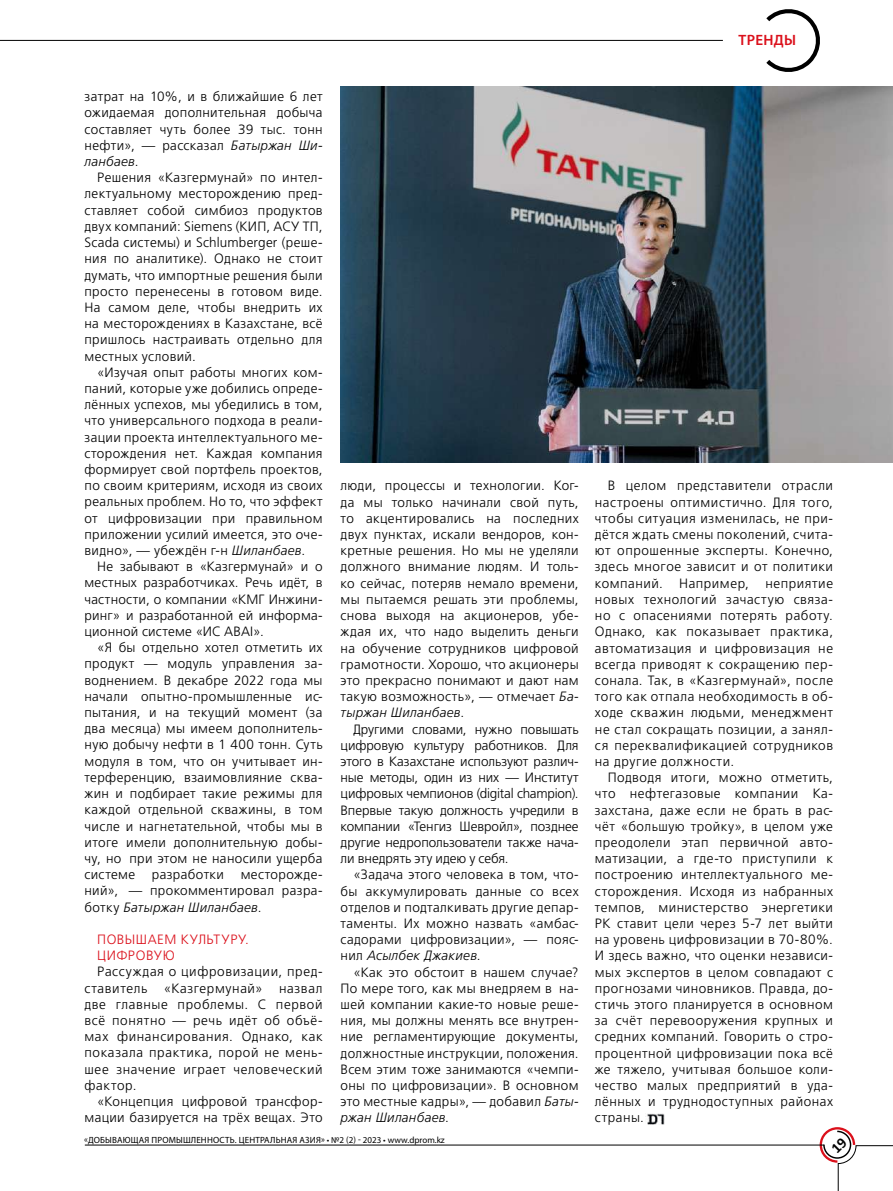
<style>
.page{position:relative;width:893px;height:1191px;background:#fff}
.page>*{position:absolute;margin:0;border:0;box-sizing:border-box;transform-origin:0 0}
.t1{font:600 15px "Myriad Pro";letter-spacing:.02em;color:#db101b}
.t2{font:13.5px/16.2px "AG Foreigner Light C";letter-spacing:.025em;color:#000;text-align:justify}
.t3{font:13.5px/16.2px "AG Foreigner Light C";letter-spacing:.035em;color:#db101b}
.t4{font:9px "Myriad Pro";letter-spacing:.02em;color:#000}
.s1{font-style:italic}
</style>
<div class="page">
<hr style="left:85px;top:1144px;width:739px;height:1px;background:#000">
<hr style="left:0;top:40px;width:723px;height:1px;background:#000">
<svg style="left:766px;top:9px;width:54px;height:63px"></svg>
<img style="left:647px;top:1113px;width:18px;height:11px">
<img style="left:340px;top:86px;width:553px;height:377px">
<svg style="left:820px;top:1127px;width:73px;height:64px"></svg>
<p class="t1" style="left:738px;top:31px;width:59px">ТРЕНДЫ</p>
<p class="t2" style="left:84px;top:89px;width:240px">затрат на 10%, и в ближайшие 6 лет ожидаемая дополнительная добыча составляет чуть более 39 тыс. тонн нефти», — рассказал <span class="s1">Батыржан Ши&shy;ланбаев</span>.</p>
<p class="t2" style="left:84px;top:170px;width:240px;text-indent:13px">Решения «Казгермунай» по интел&shy;лектуальному месторождению пред&shy;ставляет собой симбиоз продуктов двух компаний: Siemens (КИП, АСУ ТП, Scada системы) и Schlumberger (реше&shy;ния по аналитике). Однако не стоит думать, что импортные решения были просто перенесены в готовом виде.<br>На самом деле, чтобы внедрить их на месторождениях в Казахстане, всё пришлось настраивать отдельно для местных условий.</p>
<p class="t2" style="left:84px;top:364px;width:240px;text-indent:13px">«Изучая опыт работы многих ком&shy;паний, которые уже добились опреде&shy;лённых успехов, мы убедились в том, что универсального подхода в реали&shy;зации проекта интеллектуального ме&shy;сторождения нет. Каждая компания формирует свой портфель проектов, по своим критериям, исходя из своих реальных проблем. Но то, что эффект от цифровизации при правильном приложении усилий имеется, это оче&shy;видно», — убеждён г-н <span class="s1">Шиланбаев</span>.</p>
<p class="t2" style="left:84px;top:558px;width:240px;text-indent:13px">Не забывают в «Казгермунай» и о местных разработчиках. Речь идёт, в частности, о компании «КМГ Инжини&shy;ринг» и разработанной ей информа&shy;ционной системе «ИС ABAI».</p>
<p class="t2" style="left:84px;top:639px;width:240px;text-indent:13px">«Я бы отдельно хотел отметить их продукт — модуль управления за&shy;воднением. В декабре 2022 года мы начали опытно-промышленные ис&shy;пытания, и на текущий момент (за два месяца) мы имеем дополнитель&shy;ную добычу нефти в 1 400 тонн. Суть модуля в том, что он учитывает ин&shy;терференцию, взаимовлияние сква&shy;жин и подбирает такие режимы для каждой отдельной скважины, в том числе и нагнетательной, чтобы мы в итоге имели дополнительную добы&shy;чу, но при этом не наносили ущерба системе разработки месторожде&shy;ний», — прокомментировал разра&shy;ботку <span class="s1">Батыржан Шиланбаев</span>.</p>
<p class="t3" style="left:97px;top:931px;width:153px">ПОВЫШАЕМ КУЛЬТУРУ.<br>ЦИФРОВУЮ</p>
<p class="t2" style="left:84px;top:963px;width:240px;text-indent:13px">Рассуждая о цифровизации, пред&shy;ставитель «Казгермунай» назвал две главные проблемы. С первой всё понятно — речь идёт об объё&shy;мах финансирования. Однако, как показала практика, порой не мень&shy;шее значение играет человеческий фактор.</p>
<p class="t2" style="left:84px;top:1093px;width:240px;text-align:right">«Концепция цифровой трансфор&shy;мации базируется на трёх вещах. Это</p>
<p class="t2" style="left:341px;top:478px;width:240px">люди, процессы и технологии. Ког&shy;да мы только начинали свой путь, то акцентировались на последних двух пунктах, искали вендоров, кон&shy;кретные решения. Но мы не уделяли должного внимание людям. И толь&shy;ко сейчас, потеряв немало времени, мы пытаемся решать эти проблемы, снова выходя на акционеров, убе&shy;ждая их, что надо выделить деньги на обучение сотрудников цифровой грамотности. Хорошо, что акционеры это прекрасно понимают и дают нам такую возможность», — отмечает <span class="s1">Ба&shy;тыржан Шиланбаев</span>.</p>
<p class="t2" style="left:341px;top:721px;width:240px;text-indent:13px">Другими словами, нужно повышать цифровую культуру работников. Для этого в Казахстане используют различ&shy;ные методы, один из них — Институт цифровых чемпионов (digital champion).<br>Впервые такую должность учредили в компании «Тенгиз Шевройл», позднее другие недропользователи также нача&shy;ли внедрять эту идею у себя.</p>
<p class="t2" style="left:341px;top:867px;width:240px;text-indent:13px">«Задача этого человека в том, что&shy;бы аккумулировать данные со всех отделов и подталкивать другие депар&shy;таменты. Их можно назвать «амбас&shy;садорами цифровизации», — пояс&shy;нил <span class="s1">Асылбек Джакиев</span>.</p>
<p class="t2" style="left:341px;top:964px;width:240px;text-indent:13px">«Как это обстоит в нашем случае?<br>По мере того, как мы внедряем в на&shy;шей компании какие-то новые реше&shy;ния, мы должны менять все внутрен&shy;ние регламентирующие документы, должностные инструкции, положения.<br>Всем этим тоже занимаются «чемпи&shy;оны по цифровизации». В основном это местные кадры», — добавил <span class="s1">Баты&shy;ржан Шиланбаев</span>.</p>
<p class="t4" style="left:84px;top:1134px;width:362px">«ДОБЫВАЮЩАЯ ПРОМЫШЛЕННОСТЬ. ЦЕНТРАЛЬНАЯ АЗИЯ» • №2 (2) - 2023 • www.dprom.kz</p>
<p class="t2" style="left:595px;top:478px;width:240px;text-indent:13px">В целом представители отрасли настроены оптимистично. Для того, чтобы ситуация изменилась, не при&shy;дётся ждать смены поколений, счита&shy;ют опрошенные эксперты. Конечно, здесь многое зависит и от политики компаний. Например, неприятие новых технологий зачастую связа&shy;но с опасениями потерять работу.<br>Однако, как показывает практика, автоматизация и цифровизация не всегда приводят к сокращению пер&shy;сонала. Так, в «Казгермунай», после того как отпала необходимость в об&shy;ходе скважин людьми, менеджмент не стал сокращать позиции, а занял&shy;ся переквалификацией сотрудников на другие должности.</p>
<p class="t2" style="left:595px;top:769px;width:240px;text-indent:13px">Подводя итоги, можно отметить, что нефтегазовые компании Ка&shy;захстана, даже если не брать в рас&shy;чёт «большую тройку», в целом уже преодолели этап первичной авто&shy;матизации, а где-то приступили к построению интеллектуального ме&shy;сторождения. Исходя из набранных темпов, министерство энергетики РК ставит цели через 5-7 лет выйти на уровень цифровизации в 70-80%.<br>И здесь важно, что оценки независи&shy;мых экспертов в целом совпадают с прогнозами чиновников. Правда, до&shy;стичь этого планируется в основном за счёт перевооружения крупных и средних компаний. Говорить о стро&shy;процентной цифровизации пока всё же тяжело, учитывая большое коли&shy;чество малых предприятий в уда&shy;лённых и труднодоступных районах страны.</p>
</div>
